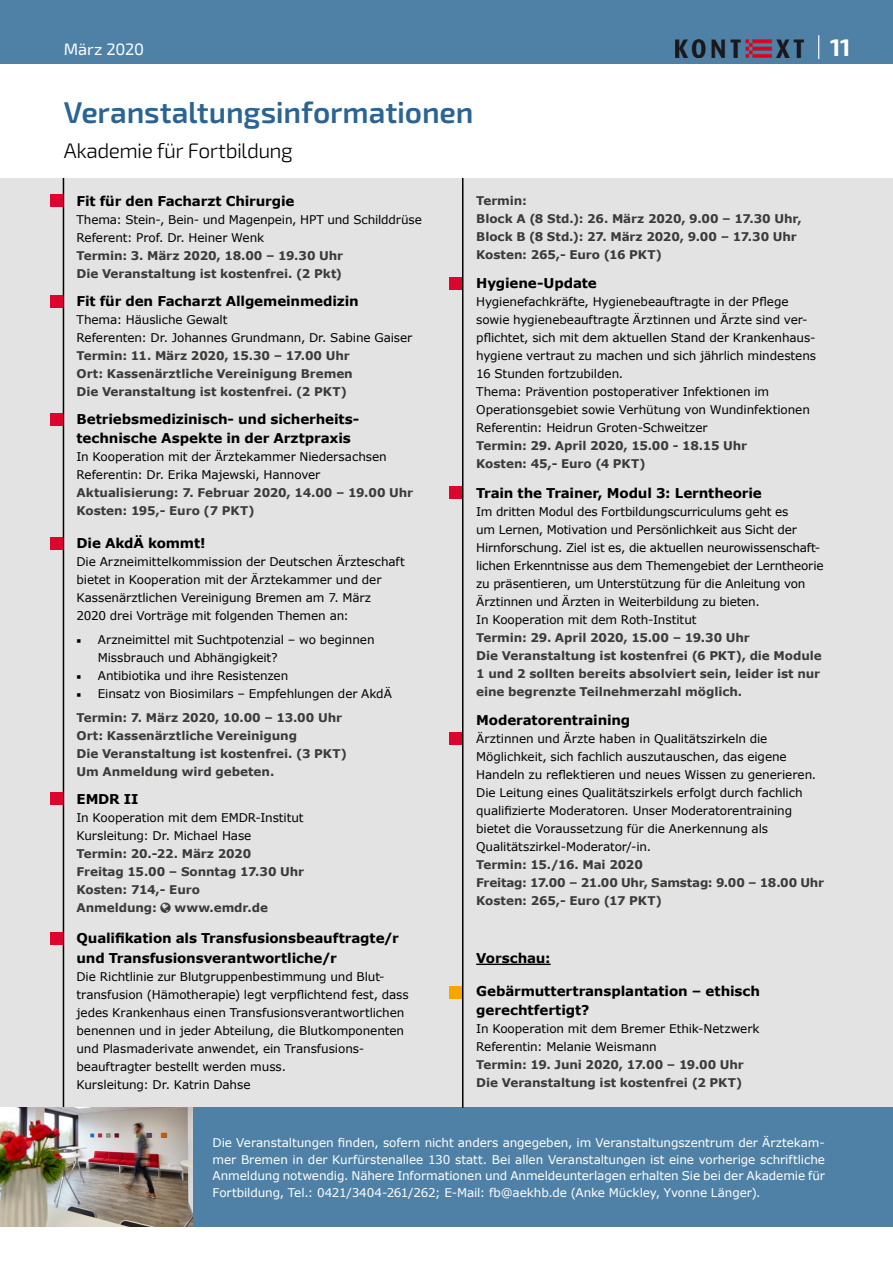
<style>
.page{position:relative;width:893px;height:1263px;background:#fff}
.page>*{position:absolute;margin:0;border:0;box-sizing:border-box;transform-origin:0 0}
.t1{font:600 30px "Exo 2";letter-spacing:-.005em;color:#2b6492}
.t2{font:700 24px "Exo 2";color:#fff}
.t3{font:300 21px "Exo 2";letter-spacing:-.03em;color:#000}
.t4{font:16.5px "Exo 2";letter-spacing:-.005em;color:#fff}
.t5{font:700 13.5px/19.5px "Verdana";letter-spacing:-.01em;color:#000}
.t6{font:12px/18px "Verdana";letter-spacing:-.01em;color:#000}
.t7{font:700 12px/18px "Verdana";letter-spacing:-.005em;color:#3b3b3a}
.t8{font:12px/16.5px "Verdana";letter-spacing:-.01em;color:#fff;text-align:justify}
.s1{font-family:"Minion Pro"}
.s2{font-weight:700;color:#3b3b3a}
</style>
<div class="page">
<div style="left:0;top:178px;width:893px;height:930px;background:#e3e3e3"></div>
<div style="left:0;top:1108px;width:893px;height:119px;background:#4f81a7"></div>
<hr style="left:462px;top:178px;width:1px;height:930px;background:#000">
<hr style="left:63px;top:178px;width:1px;height:930px;background:#000">
<div style="left:0;top:0;width:893px;height:64px;background:#4f81a7"></div>
<svg style="left:818px;top:35px;width:1px;height:24px"></svg>
<div style="left:50px;top:195px;width:13px;height:12px;background:#dd042d"></div>
<div style="left:50px;top:295px;width:13px;height:13px;background:#dd042d"></div>
<hr style="left:476px;top:964px;width:75px;height:1px;background:#000">
<div style="left:449px;top:277px;width:13px;height:13px;background:#dd042d"></div>
<img style="left:0;top:1108px;width:192px;height:119px">
<div style="left:50px;top:413px;width:13px;height:13px;background:#dd042d"></div>
<div style="left:50px;top:537px;width:13px;height:12px;background:#dd042d"></div>
<div style="left:50px;top:792px;width:13px;height:13px;background:#dd042d"></div>
<div style="left:50px;top:932px;width:13px;height:13px;background:#dd042d"></div>
<div style="left:449px;top:486px;width:13px;height:13px;background:#dd042d"></div>
<div style="left:449px;top:732px;width:13px;height:13px;background:#dd042d"></div>
<div style="left:449px;top:986px;width:13px;height:13px;background:#f7a600"></div>
<h3 class="t4" style="left:64px;top:40px;width:82px">März 2020</h3>
<h1 class="t1" style="left:64px;top:95px;width:411px">Veranstaltungsinformationen</h1>
<h3 class="t3" style="left:64px;top:138px;width:230px">Akademie für Fortbildung</h3>
<h2 class="t2" style="left:830px;top:34px;width:22px">11</h2>
<p class="t5" style="left:77px;top:191px;width:220px">Fit für den Facharzt Chirurgie</p>
<p class="t6" style="left:77px;top:211px;width:347px">Thema: Stein-, Bein- und Magenpein, HPT und Schilddrüse<br>Referent: Prof. Dr. Heiner Wenk</p>
<p class="t7" style="left:77px;top:247px;width:268px">Termin: 3. März 2020, 18.00 – 19.30 Uhr<br>Die Veranstaltung ist kostenfrei. (2 Pkt)</p>
<p class="t5" style="left:77px;top:291px;width:284px">Fit für den Facharzt Allgemeinmedizin</p>
<p class="t6" style="left:77px;top:311px;width:337px">Thema: Häusliche Gewalt<br>Referenten: Dr. Johannes Grundmann, Dr. Sabine Gaiser</p>
<p class="t7" style="left:77px;top:347px;width:278px">Termin: 11. März 2020, 15.30 – 17.00 Uhr<br>Ort: Kassenärztliche Vereinigung Bremen<br>Die Veranstaltung ist kostenfrei. (2 PKT)</p>
<p class="t5" style="left:77px;top:409px;width:284px">Betriebsmedizinisch- und sicherheits&shy;technische Aspekte in der Arztpraxis</p>
<p class="t6" style="left:77px;top:448px;width:312px">In Kooperation mit der Ärztekammer Niedersachsen<br>Referentin: Dr. Erika Majewski, Hannover</p>
<p class="t7" style="left:77px;top:484px;width:338px">Aktualisierung: 7. Februar 2020, 14.00 – 19.00 Uhr<br>Kosten: 195,- Euro (7 PKT)</p>
<p class="t5" style="left:77px;top:533px;width:130px">Die AkdÄ kommt!</p>
<p class="t6" style="left:77px;top:553px;width:330px">Die Arzneimittelkommission der Deutschen Ärzteschaft bietet in Kooperation mit der Ärztekammer und der Kassenärztlichen Vereinigung Bremen am 7. März<br>2020 drei Vorträge mit folgenden Themen an:</p>
<p class="t6" style="left:98px;top:631px;width:278px;text-indent:-21px"><span class="s1">■</span> Arzneimittel mit Suchtpotenzial – wo beginnen<br>Missbrauch und Abhängigkeit?</p>
<p class="t6" style="left:77px;top:667px;width:213px"><span class="s1">■</span> Antibiotika und ihre Resistenzen</p>
<p class="t6" style="left:77px;top:682px;width:317px;line-height:24px"><span class="s1">■</span> Einsatz von Biosimilars – Empfehlungen der AkdÄ<br><span class="s2">Termin: 7. März 2020, 10.00 – 13.00 Uhr</span></p>
<p class="t7" style="left:77px;top:727px;width:272px">Ort: Kassenärztliche Vereinigung<br>Die Veranstaltung ist kostenfrei. (3 PKT)<br>Um Anmeldung wird gebeten.</p>
<p class="t5" style="left:77px;top:789px;width:63px">EMDR II</p>
<p class="t6" style="left:77px;top:809px;width:229px">In Kooperation mit dem EMDR-Institut<br>Kursleitung: Dr. Michael Hase</p>
<p class="t7" style="left:77px;top:845px;width:229px">Termin: 20.-22. März 2020<br>Freitag 15.00 – Sonntag 17.30 Uhr<br>Kosten: 714,- Euro<br>Anmeldung:</p>
<p class="t7" style="left:174px;top:899px;width:95px">www.emdr.de</p>
<p class="t5" style="left:77px;top:928px;width:324px">Qualifikation als Transfusionsbeauftragte/r und Transfusionsverantwortliche/r</p>
<p class="t6" style="left:77px;top:967px;width:334px">Die Richtlinie zur Blutgruppenbestimmung und Blut&shy;transfusion (Hämotherapie) legt verpflichtend fest, dass jedes Krankenhaus einen Transfusionsverantwortlichen benennen und in jeder Abteilung, die Blutkomponenten und Plasmaderivate anwendet, ein Transfusions&shy;beauftragter bestellt werden muss.<br>Kursleitung: Dr. Katrin Dahse</p>
<p class="t7" style="left:476px;top:192px;width:327px">Termin:<br>Block A (8 Std.): 26. März 2020, 9.00 – 17.30 Uhr,<br>Block B (8 Std.): 27. März 2020, 9.00 – 17.30 Uhr<br>Kosten: 265,- Euro (16 PKT)</p>
<p class="t5" style="left:476px;top:274px;width:122px">Hygiene-Update</p>
<p class="t6" style="left:476px;top:293px;width:341px">Hygienefachkräfte, Hygienebeauftragte in der Pflege sowie hygienebeauftragte Ärztinnen und Ärzte sind ver&shy;pflichtet, sich mit dem aktuellen Stand der Krankenhaus&shy;hygiene vertraut zu machen und sich jährlich mindestens 16 Stunden fortzubilden.<br>Thema: Prävention postoperativer Infektionen im Operationsgebiet sowie Verhütung von Wundinfektionen Referentin: Heidrun Groten-Schweitzer</p>
<p class="t7" style="left:476px;top:437px;width:272px">Termin: 29. April 2020, 15.00 - 18.15 Uhr<br>Kosten: 45,- Euro (4 PKT)</p>
<p class="t5" style="left:476px;top:483px;width:287px">Train the Trainer, Modul 3: Lerntheorie</p>
<p class="t6" style="left:476px;top:503px;width:349px">Im dritten Modul des Fortbildungscurriculums geht es<br>um Lernen, Motivation und Persönlichkeit aus Sicht der Hirnforschung. Ziel ist es, die aktuellen neurowissenschaft&shy;lichen Erkenntnisse aus dem Themengebiet der Lerntheorie zu präsentieren, um Unterstützung für die Anleitung von Ärztinnen und Ärzten in Weiterbildung zu bieten.<br>In Kooperation mit dem Roth-Institut</p>
<p class="t7" style="left:476px;top:629px;width:347px">Termin: 29. April 2020, 15.00 – 19.30 Uhr<br>Die Veranstaltung ist kostenfrei (6 PKT), die Module 1 und 2 sollten bereits absolviert sein, leider ist nur eine begrenzte Teilnehmerzahl möglich.</p>
<p class="t5" style="left:476px;top:711px;width:156px">Moderatorentraining</p>
<p class="t6" style="left:476px;top:730px;width:342px">Ärztinnen und Ärzte haben in Qualitätszirkeln die Möglichkeit, sich fachlich auszutauschen, das eigene Handeln zu reflektieren und neues Wissen zu generieren.<br>Die Leitung eines Qualitätszirkels erfolgt durch fachlich qualifizierte Moderatoren. Unser Moderatorentraining bietet die Voraussetzung für die Anerkennung als Qualitätszirkel-Moderator/-in.</p>
<p class="t7" style="left:476px;top:856px;width:349px">Termin: 15./16. Mai 2020<br>Freitag: 17.00 – 21.00 Uhr, Samstag: 9.00 – 18.00 Uhr<br>Kosten: 265,- Euro (17 PKT)</p>
<p class="t5" style="left:476px;top:949px;width:76px">Vorschau:</p>
<p class="t5" style="left:476px;top:981px;width:285px">Gebärmuttertransplantation – ethisch gerechtfertigt?</p>
<p class="t6" style="left:476px;top:1020px;width:285px">In Kooperation mit dem Bremer Ethik-Netzwerk<br>Referentin: Melanie Weismann</p>
<p class="t7" style="left:476px;top:1056px;width:269px">Termin: 19. Juni 2020, 17.00 – 19.00 Uhr<br>Die Veranstaltung ist kostenfrei (2 PKT)</p>
<p class="t8" style="left:213px;top:1135px;width:614px">Die Veranstaltungen finden, sofern nicht anders angegeben, im Veranstaltungszentrum der Ärztekam&shy;mer Bremen in der Kurfürstenallee 130 statt. Bei allen Veranstaltungen ist eine vorherige schriftliche Anmeldung notwendig. Nähere Informationen und Anmeldeunterlagen erhalten Sie bei der Akademie für Fortbildung, Tel.: 0421/3404-261/262; E-Mail: fb@aekhb.de (Anke Mückley, Yvonne Länger).</p>
</div>
